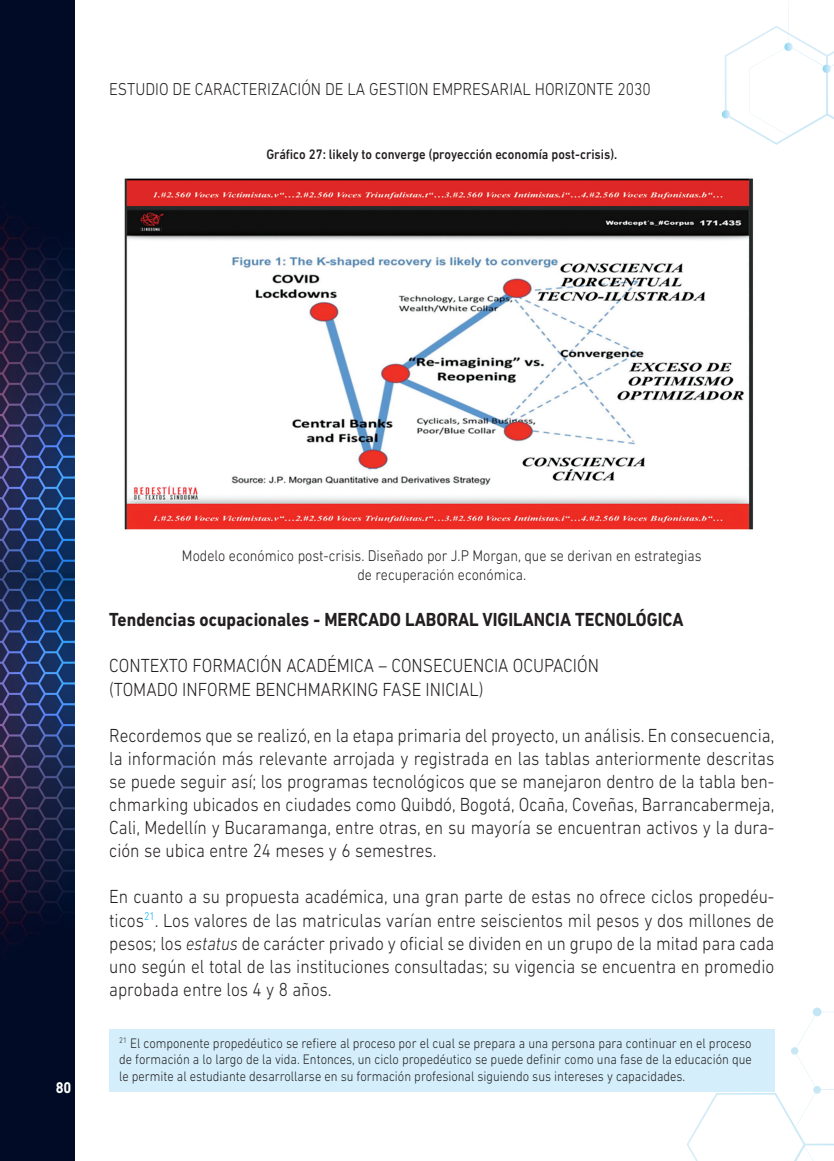
<style>
.page{position:relative;width:834px;height:1161px;background:#fff}
.page>*{position:absolute;margin:0;border:0;box-sizing:border-box;transform-origin:0 0}
.TX_CORRIDO{font:300 19.25px/23.1px "DIN Next LT Pro";color:#231f20;text-align:justify;scale:.9 1}
.SUBTITULOS_NEGROS_11{font:300 19.25px "DIN Next LT Pro";color:#231f20;scale:.9 1}
.TX_CORRIDO-2{font:700 19.25px "DIN Next LT Pro";color:#231f20;scale:.9 1}
.t1{font:300 17.5px "DIN Next LT Pro";color:#231f20;scale:.9 1}
.Fuente_tablas_o_graf{font:300 15.75px "DIN Next LT Pro";color:#231f20;scale:.9 1}
.t2{font:700 15.75px "DIN Next LT Pro";color:#fff;scale:.9 1}
.NOTAS_AL_PIE_NEGRAS{font:300 14px/16.8px "DIN Next LT Pro";color:#231f20;text-align:justify;scale:.9 1}
.nombre_tablas_o_graf{font:500 14px "DIN Next LT Pro";color:#231f20;scale:.9 1}
.s1{font-style:italic}
</style>
<div class="page">
<img style="left:0;top:0;width:74px;height:574px">
<img style="left:0;top:574px;width:74px;height:587px">
<svg style="left:721px;top:0;width:112px;height:145px"></svg>
<svg style="left:686px;top:1007px;width:147px;height:154px"></svg>
<div style="left:109px;top:1029px;width:665px;height:62px;background:#d4effb"></div>
<img style="left:124px;top:178px;width:629px;height:352px">
<p class="t1" style="left:109px;top:79px;width:603px">ESTUDIO DE CARACTERIZACIÓN DE LA GESTION EMPRESARIAL HORIZONTE 2030</p>
<p class="nombre_tablas_o_graf" style="left:266px;top:146px;width:391px">Gráfico 27: likely to converge (proyección economía post-crisis).</p>
<p class="t2" style="left:56px;top:1078px;width:19px">80</p>
<p class="Fuente_tablas_o_graf" style="left:182px;top:547px;width:579px">Modelo económico post-crisis. Diseñado por J.P Morgan, que se derivan en estrategias</p>
<p class="Fuente_tablas_o_graf" style="left:357px;top:566px;width:189px">de recuperación económica.</p>
<p class="TX_CORRIDO-2" style="left:109px;top:608px;width:639px">Tendencias ocupacionales - MERCADO LABORAL VIGILANCIA TECNOLÓGICA</p>
<p class="SUBTITULOS_NEGROS_11" style="left:109px;top:655px;width:545px">CONTEXTO FORMACIÓN ACADÉMICA – CONSECUENCIA OCUPACIÓN</p>
<p class="SUBTITULOS_NEGROS_11" style="left:109px;top:678px;width:417px">(TOMADO INFORME BENCHMARKING FASE INICIAL)</p>
<p class="TX_CORRIDO" style="left:109px;top:723px;width:740px">Recordemos que se realizó, en la etapa primaria del proyecto, un análisis. En consecuencia, la información más relevante arrojada y registrada en las tablas anteriormente descritas se puede seguir así; los programas tecnológicos que se manejaron dentro de la tabla ben&shy;chmarking ubicados en ciudades como Quibdó, Bogotá, Ocaña, Coveñas, Barrancabermeja, Cali, Medellín y Bucaramanga, entre otras, en su mayoría se encuentran activos y la dura&shy;ción se ubica entre 24 meses y 6 semestres.</p>
<p class="TX_CORRIDO" style="left:109px;top:885px;width:740px">En cuanto a su propuesta académica, una gran parte de estas no ofrece ciclos propedéu&shy;ticos<sup>21</sup>. Los valores de las matriculas varían entre seiscientos mil pesos y dos millones de pesos; los <span class="s1">estatus</span> de carácter privado y oficial se dividen en un grupo de la mitad para cada uno según el total de las instituciones consultadas; su vigencia se encuentra en promedio aprobada entre los 4 y 8 años.</p>
<p class="NOTAS_AL_PIE_NEGRAS" style="left:119px;top:1034px;width:704px"><sup>21</sup> El componente propedéutico se refiere al proceso por el cual se prepara a una persona para continuar en el proceso de formación a lo largo de la vida. Entonces, un ciclo propedéutico se puede definir como una fase de la educación que le permite al estudiante desarrollarse en su formación profesional siguiendo sus intereses y capacidades.</p>
</div>
